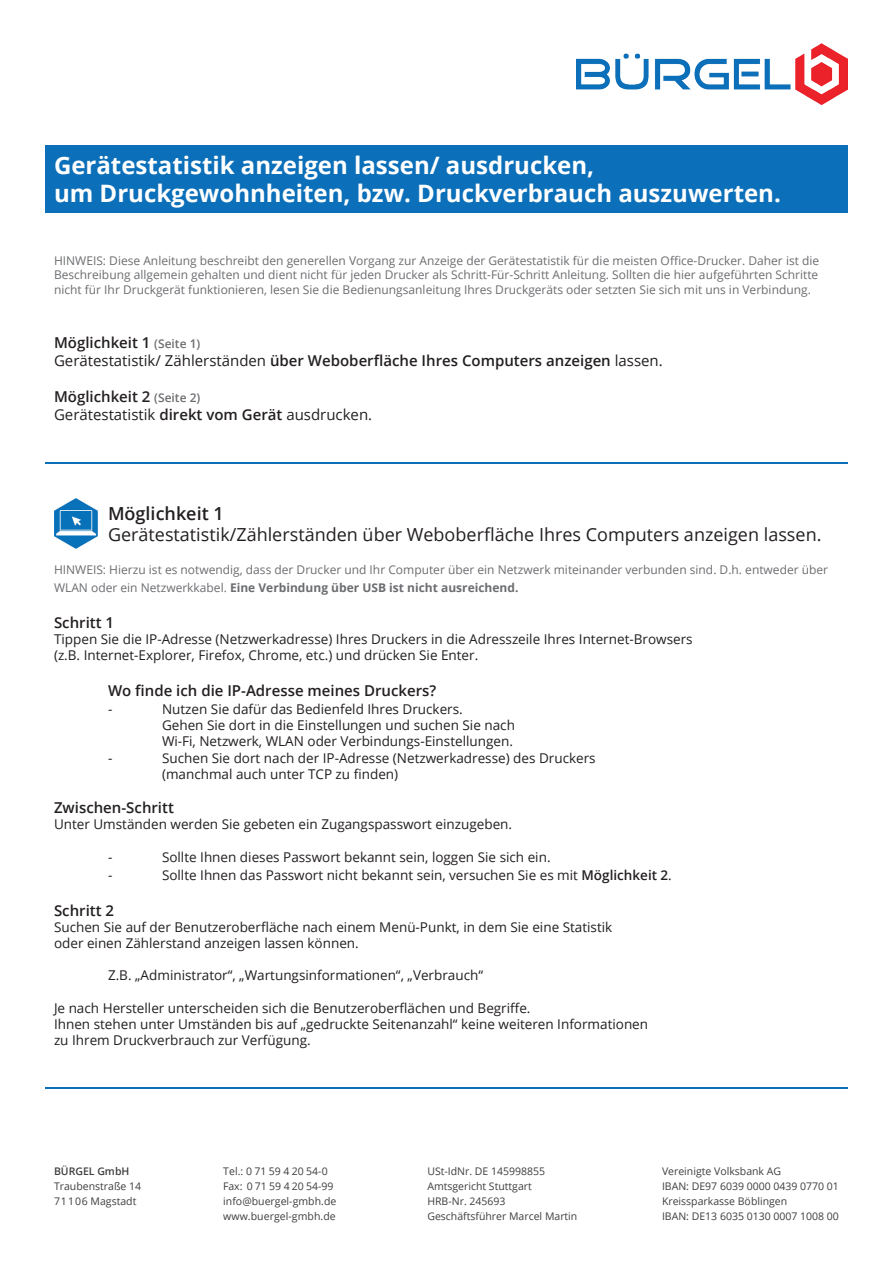
<style>
.page{position:relative;width:893px;height:1263px;background:#fff}
.page>*{position:absolute;margin:0;border:0;box-sizing:border-box;transform-origin:0 0}
.t1{font:700 24px/28.8px "Open Sans";color:#fff}
.t2{font:18px "Open Sans";color:#231f20}
.t3{font:600 18px "Open Sans";color:#231f20}
.t4{font:600 15px/18px "Open Sans";color:#231f20}
.t5{font:13.5px/16.2px "Open Sans";color:#231f20}
.t6{font:12px/14.4px "Open Sans";color:#6c6d70;text-align:justify}
.t7{font:10.5px/15px "Open Sans";color:#3e3e3f}
.t8{font:600 10.5px "Open Sans";color:#3e3e3f}
.s1{font-size:12px;color:#6c6d70}
.s2{font-weight:400}
.s3{font-weight:700}
.s4{font-weight:600}
</style>
<div class="page">
<div style="left:45px;top:145px;width:803px;height:68px;background:#0b6fb9"></div>
<hr style="left:45px;top:462px;width:803px;height:1px;background:#0b6fb9">
<hr style="left:45px;top:1088px;width:803px;height:1px;background:#0b6fb9">
<img style="left:577px;top:43px;width:271px;height:61px">
<img style="left:54px;top:498px;width:43px;height:50px">
<h1 class="t1" style="left:54px;top:150px;width:728px">Gerätestatistik anzeigen lassen/ ausdrucken,<br>um Druckgewohnheiten, bzw. Druckverbrauch auszuwerten.</h1>
<p class="t6" style="left:54px;top:253px;width:767px">HINWEIS: Diese Anleitung beschreibt den generellen Vorgang zur Anzeige der Gerätestatistik für die meisten Office-Drucker. Daher ist die Beschreibung allgemein gehalten und dient nicht für jeden Drucker als Schritt-Für-Schritt Anleitung. Sollten die hier aufgeführten Schritte nicht für Ihr Druckgerät funktionieren, lesen Sie die Bedienungsanleitung Ihres Druckgeräts oder setzten Sie sich mit uns in Verbindung.</p>
<p class="t4" style="left:54px;top:333px;width:610px">Möglichkeit 1 <span class="s1">(Seite 1)<br></span><span class="s2">Gerätestatistik/ Zählerständen</span> über Weboberfläche Ihres Computers anzeigen <span class="s2">lassen.</span></p>
<p class="t4" style="left:54px;top:387px;width:320px">Möglichkeit 2 <span class="s1">(Seite 2)<br></span><span class="s2">Gerätestatistik</span> direkt vom Gerät <span class="s2">ausdrucken.</span></p>
<h2 class="t3" style="left:108px;top:501px;width:117px">Möglichkeit 1</h2>
<h2 class="t2" style="left:108px;top:522px;width:715px">Gerätestatistik/Zählerständen über Weboberfläche Ihres Computers anzeigen lassen.</h2>
<p class="t6" style="left:54px;top:560px;width:776px;line-height:18px">HINWEIS: Hierzu ist es notwendig, dass der Drucker und Ihr Computer über ein Netzwerk miteinander verbunden sind. D.h. entweder über<br>WLAN oder ein Netzwerkkabel. <span class="s3">Eine Verbindung über USB ist nicht ausreichend.</span></p>
<p class="t4" style="left:54px;top:613px;width:62px">Schritt 1</p>
<p class="t5" style="left:54px;top:630px;width:640px">Tippen Sie die IP-Adresse (Netzwerkadresse) Ihres Druckers in die Adresszeile Ihres Internet-Browsers (z.B. Internet-Explorer, Firefox, Chrome, etc.) und drücken Sie Enter.</p>
<p class="t4" style="left:108px;top:681px;width:330px">Wo finde ich die IP-Adresse meines Druckers?</p>
<p class="t5" style="left:108px;top:701px;width:6px">-</p>
<p class="t5" style="left:162px;top:701px;width:354px">Nutzen Sie dafür das Bedienfeld Ihres Druckers.<br>Gehen Sie dort in die Einstellungen und suchen Sie nach<br>Wi-Fi, Netzwerk, WLAN oder Verbindungs-Einstellungen.</p>
<p class="t5" style="left:108px;top:749px;width:6px">-</p>
<p class="t5" style="left:162px;top:749px;width:435px">Suchen Sie dort nach der IP-Adresse (Netzwerkadresse) des Druckers (manchmal auch unter TCP zu finden)</p>
<p class="t4" style="left:54px;top:798px;width:121px">Zwischen-Schritt</p>
<p class="t5" style="left:54px;top:816px;width:460px">Unter Umständen werden Sie gebeten ein Zugangspasswort einzugeben.</p>
<p class="t5" style="left:108px;top:848px;width:6px">-</p>
<p class="t5" style="left:162px;top:848px;width:390px">Sollte Ihnen dieses Passwort bekannt sein, loggen Sie sich ein.</p>
<p class="t5" style="left:108px;top:866px;width:6px">-</p>
<p class="t5" style="left:162px;top:866px;width:511px">Sollte Ihnen das Passwort nicht bekannt sein, versuchen Sie es mit <span class="s4">Möglichkeit 2</span>.</p>
<p class="t4" style="left:54px;top:901px;width:62px">Schritt 2</p>
<p class="t5" style="left:54px;top:918px;width:560px">Suchen Sie auf der Benutzeroberfläche nach einem Menü-Punkt, in dem Sie eine Statistik oder einen Zählerstand anzeigen lassen können.</p>
<p class="t5" style="left:108px;top:967px;width:377px">Z.B. „Administrator“, „Wartungsinformationen“, „Verbrauch“</p>
<p class="t5" style="left:54px;top:999px;width:596px">Je nach Hersteller unterscheiden sich die Benutzeroberflächen und Begriffe.<br>Ihnen stehen unter Umständen bis auf „gedruckte Seitenanzahl“ keine weiteren Informationen zu Ihrem Druckverbrauch zur Verfügung.</p>
<p class="t8" style="left:54px;top:1164px;width:77px">BÜRGEL GmbH</p>
<p class="t7" style="left:54px;top:1179px;width:89px">Traubenstraße 14<br>71106 Magstadt</p>
<p class="t7" style="left:223px;top:1164px;width:115px">Tel.: 0 71 59 4 20 54-0<br>Fax: 0 71 59 4 20 54-99 info@buergel-gmbh.de www.buergel-gmbh.de</p>
<p class="t7" style="left:427px;top:1164px;width:152px">USt-IdNr. DE 145998855<br>Amtsgericht Stuttgart<br>HRB-Nr. 245693<br>Geschäftsführer Marcel Martin</p>
<p class="t7" style="left:662px;top:1164px;width:178px">Vereinigte Volksbank AG<br>IBAN: DE97 6039 0000 0439 0770 01<br>Kreissparkasse Böblingen<br>IBAN: DE13 6035 0130 0007 1008 00</p>
</div>
